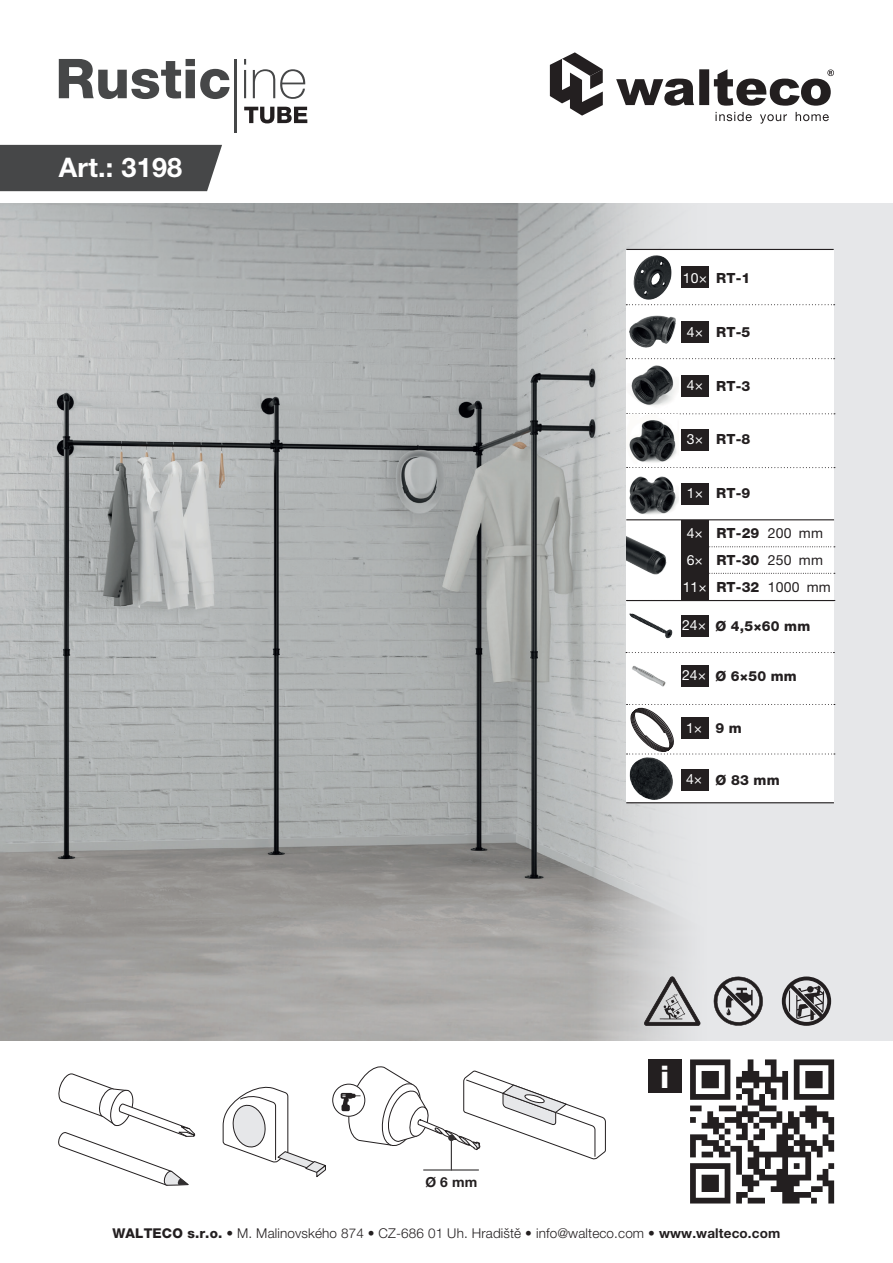
<style>
.page{position:relative;width:893px;height:1263px;background:#fff}
.page>*{position:absolute;margin:0;border:0;box-sizing:border-box;transform-origin:0 0}
.t1{font:31.2px "Helvetica Neue CE Heavy";color:#fff}
.t2{font:700 27px "Helvetica Neue CE";letter-spacing:.01em;color:#fff}
.t3{font:13.95px/27px "Helvetica Neue CE Heavy";letter-spacing:.01em;color:#231f20;text-align:justify}
.t4{font:13.95px/27px "Helvetica Neue CE";color:#fff}
.t5{font:13.95px/27px "Helvetica Neue CE";letter-spacing:.01em;color:#231f20}
.t6{font:700 13.8px "Helvetica Neue CE";color:#231f20}
.t7{font:13.5px "Helvetica Neue CE Light";letter-spacing:.01em;color:#231f20}
.s1{font-family:"Helvetica Neue CE";color:#fff}
.s2{font-family:"Helvetica Neue CE Heavy";color:#231f20}
.s3{font-family:"Helvetica Neue CE Heavy"}
.s4{font-family:"Helvetica Neue CE";font-weight:700}
</style>
<div class="page">
<img style="left:0;top:204px;width:586px;height:837px">
<svg style="left:586px;top:204px;width:307px;height:837px;background:#dcdddf"></svg>
<svg style="left:550px;top:52px;width:284px;height:72px"></svg>
<svg style="left:59px;top:59px;width:171px;height:40px"></svg>
<hr style="left:235px;top:59px;width:2px;height:73px;background:#464748">
<hr style="left:244px;top:70px;width:2px;height:28px;background:#464748">
<svg style="left:244px;top:59px;width:2px;height:6px"></svg>
<svg style="left:253px;top:69px;width:53px;height:30px"></svg>
<svg style="left:244px;top:107px;width:63px;height:16px"></svg>
<div style="left:0;top:145px;width:222px;height:46px;background:#464748"></div>
<div style="left:626px;top:249px;width:208px;height:553px;background:#fff"></div>
<div style="left:681px;top:321px;width:28px;height:22px;background:#231f20"></div>
<div style="left:681px;top:266px;width:28px;height:22px;background:#231f20"></div>
<div style="left:681px;top:375px;width:28px;height:22px;background:#231f20"></div>
<div style="left:681px;top:429px;width:28px;height:22px;background:#231f20"></div>
<div style="left:681px;top:483px;width:28px;height:22px;background:#231f20"></div>
<img style="left:626px;top:255px;width:54px;height:152px">
<svg style="left:626px;top:358px;width:209px;height:1px"></svg>
<svg style="left:627px;top:413px;width:208px;height:1px"></svg>
<svg style="left:627px;top:467px;width:208px;height:1px"></svg>
<svg style="left:626px;top:304px;width:209px;height:1px"></svg>
<svg style="left:679px;top:652px;width:155px;height:1px"></svg>
<hr style="left:626px;top:249px;width:208px;height:1px;background:#231f20">
<hr style="left:626px;top:519px;width:208px;height:1px;background:#231f20">
<svg style="left:626px;top:704px;width:209px;height:50px"></svg>
<div style="left:681px;top:615px;width:28px;height:22px;background:#231f20"></div>
<div style="left:681px;top:665px;width:28px;height:22px;background:#231f20"></div>
<div style="left:681px;top:768px;width:28px;height:22px;background:#231f20"></div>
<hr style="left:626px;top:802px;width:208px;height:1px;background:#231f20">
<img style="left:626px;top:536px;width:41px;height:39px">
<div style="left:681px;top:520px;width:28px;height:80px;background:#231f20"></div>
<svg style="left:709px;top:546px;width:126px;height:1px"></svg>
<svg style="left:709px;top:573px;width:126px;height:1px"></svg>
<hr style="left:626px;top:600px;width:208px;height:1px;background:#231f20">
<svg style="left:222px;top:1086px;width:104px;height:92px"></svg>
<svg style="left:58px;top:1073px;width:138px;height:113px"></svg>
<svg style="left:333px;top:1084px;width:32px;height:32px"></svg>
<div style="left:332px;top:1084px;width:33px;height:32px;border:1px solid #231f20;border-radius:50%"></div>
<hr style="left:424px;top:1169px;width:54px;height:1px;background:#312f30">
<hr style="left:451px;top:1138px;width:1px;height:32px;background:#312f30">
<svg style="left:341px;top:1066px;width:265px;height:94px"></svg>
<div style="left:648px;top:1059px;width:33px;height:34px;background:#231f20"></div>
<svg style="left:690px;top:1059px;width:144px;height:144px"></svg>
<img style="left:629px;top:754px;width:44px;height:46px">
<img style="left:624px;top:598px;width:55px;height:56px">
<img style="left:632px;top:666px;width:34px;height:21px">
<img style="left:629px;top:420px;width:48px;height:43px">
<img style="left:629px;top:476px;width:49px;height:39px">
<svg style="left:644px;top:976px;width:56px;height:50px;background:#a8a7a8"></svg>
<svg style="left:782px;top:976px;width:49px;height:50px;background:#8e8c8e"></svg>
<svg style="left:709px;top:973px;width:60px;height:58px;background:#b2b2b4"></svg>
<h2 class="t2" style="left:59px;top:152px;width:125px">Art.: 3198</h2>
<p class="t6" style="left:425px;top:1174px;width:53px">Ø 6 mm</p>
<p class="t4" style="left:683px;top:264px;width:26px">10×</p>
<p class="t3" style="left:716px;top:265px;width:36px">RT-1</p>
<p class="t4" style="left:687px;top:318px;width:18px">4×</p>
<p class="t3" style="left:716px;top:319px;width:36px">RT-5</p>
<p class="t4" style="left:687px;top:372px;width:18px">4×</p>
<p class="t3" style="left:716px;top:372px;width:36px">RT-3</p>
<p class="t4" style="left:687px;top:426px;width:18px">3×</p>
<p class="t3" style="left:716px;top:426px;width:36px">RT-8</p>
<p class="t4" style="left:687px;top:480px;width:18px">1×</p>
<p class="t3" style="left:716px;top:480px;width:36px">RT-9</p>
<p class="t3" style="left:716px;top:520px;width:45px">RT-29<br>RT-30<br>RT-32</p>
<p class="t4" style="left:683px;top:520px;width:26px">4×<br>6×<br>11×</p>
<p class="t5" style="left:768px;top:520px;width:64px">200 mm<br>250 mm<br>1000 mm</p>
<p class="t3" style="left:682px;top:613px;width:130px"><span class="s1">24×</span> Ø 4,5×60 mm</p>
<p class="t3" style="left:682px;top:663px;width:116px"><span class="s1">24×</span> Ø 6×50 mm</p>
<p class="t4" style="left:686px;top:714px;width:57px">1× <span class="s2">9 m</span></p>
<p class="t3" style="left:686px;top:766px;width:95px"><span class="s1">4×</span> Ø 83 mm</p>
<h1 class="t1" style="left:660px;top:1059px;width:11px">i</h1>
<p class="t7" style="left:113px;top:1225px;width:669px"><span class="s3">WALTECO s.r.o.</span> • M. Malinovského 874 • CZ-686 01 Uh. Hradiště • info@walteco.com • <span class="s4">www.walteco.com</span></p>
</div>
